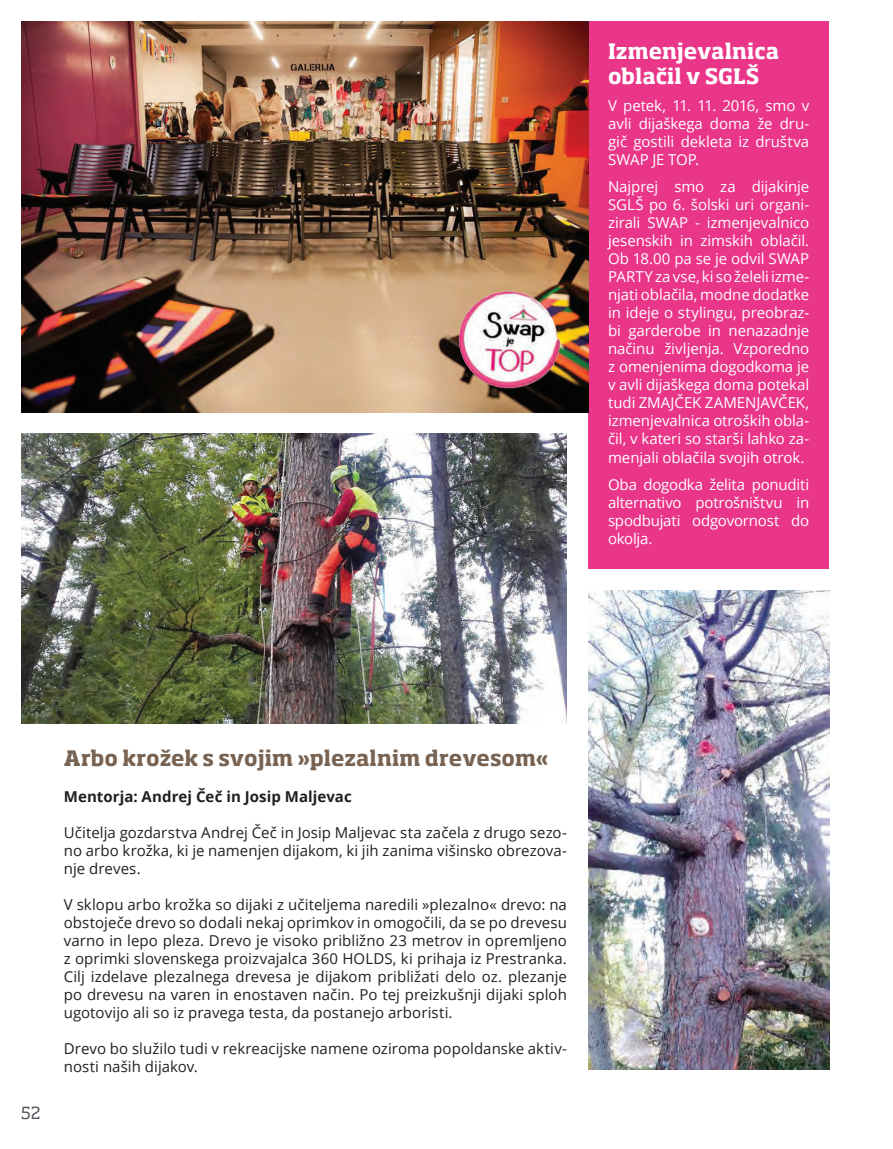
<style>
.page{position:relative;width:893px;height:1149px;background:#fff}
.page>*{position:absolute;margin:0;border:0;box-sizing:border-box;transform-origin:0 0}
.t1{font:700 21px "Soho Pro";color:#786352}
.t2{font:700 21px/25.2px "Soho Pro";color:#fff}
.t3{font:16.5px "Soho Pro";color:#545059}
.t4{font:15px/18px "Open Sans";letter-spacing:.005em;color:#231f20;text-align:justify}
.t5{font:15px/18px "Open Sans";letter-spacing:-.005em;color:#fff;text-align:justify}
.t6{font:700 15px "Open Sans";letter-spacing:.005em;color:#231f20}
</style>
<div class="page">
<div style="left:588px;top:21px;width:241px;height:547px;background:#ea3689"></div>
<img style="left:21px;top:433px;width:546px;height:290px">
<img style="left:21px;top:21px;width:567px;height:391px">
<img style="left:457px;top:289px;width:109px;height:104px">
<img style="left:588px;top:590px;width:241px;height:478px">
<p class="t2" style="left:608px;top:37px;width:173px">Izmenjevalnica oblačil v SGLŠ</p>
<p class="t5" style="left:608px;top:96px;width:203px">V petek, 11. 11. 2016, smo v avli dijaškega doma že dru&shy;gič gostili dekleta iz društva SWAP JE TOP.</p>
<p class="t5" style="left:608px;top:177px;width:203px">Najprej smo za dijakinje SGLŠ po 6. šolski uri organi&shy;zirali SWAP - izmenjevalnico jesenskih in zimskih oblačil.<br>Ob 18.00 pa se je odvil SWAP PARTY za vse, ki so želeli izme&shy;njati oblačila, modne dodatke in ideje o stylingu, preobraz&shy;bi garderobe in nenazadnje načinu življenja. Vzporedno z omenjenima dogodkoma je v avli dijaškega doma potekal tudi ZMAJČEK ZAMENJAVČEK, izmenjevalnica otroških obla&shy;čil, v kateri so starši lahko za&shy;menjali oblačila svojih otrok.</p>
<p class="t5" style="left:608px;top:474px;width:203px">Oba dogodka želita ponuditi alternativo potrošništvu in spodbujati odgovornost do okolja.</p>
<p class="t3" style="left:21px;top:1101px;width:21px">52</p>
<p class="t1" style="left:64px;top:743px;width:486px">Arbo krožek s svojim »plezalnim drevesom«</p>
<p class="t6" style="left:64px;top:785px;width:290px">Mentorja: Andrej Čeč in Josip Maljevac</p>
<p class="t4" style="left:64px;top:823px;width:505px">Učitelja gozdarstva Andrej Čeč in Josip Maljevac sta začela z drugo sezo&shy;no arbo krožka, ki je namenjen dijakom, ki jih zanima višinsko obrezova&shy;nje dreves.</p>
<p class="t4" style="left:64px;top:895px;width:505px">V sklopu arbo krožka so dijaki z učiteljema naredili »plezalno« drevo: na obstoječe drevo so dodali nekaj oprimkov in omogočili, da se po drevesu varno in lepo pleza. Drevo je visoko približno 23 metrov in opremljeno z oprimki slovenskega proizvajalca 360 HOLDS, ki prihaja iz Prestranka.<br>Cilj izdelave plezalnega drevesa je dijakom približati delo oz. plezanje po drevesu na varen in enostaven način. Po tej preizkušnji dijaki sploh ugotovijo ali so iz pravega testa, da postanejo arboristi.</p>
<p class="t4" style="left:64px;top:1039px;width:505px">Drevo bo služilo tudi v rekreacijske namene oziroma popoldanske aktiv&shy;nosti naših dijakov.</p>
</div>
